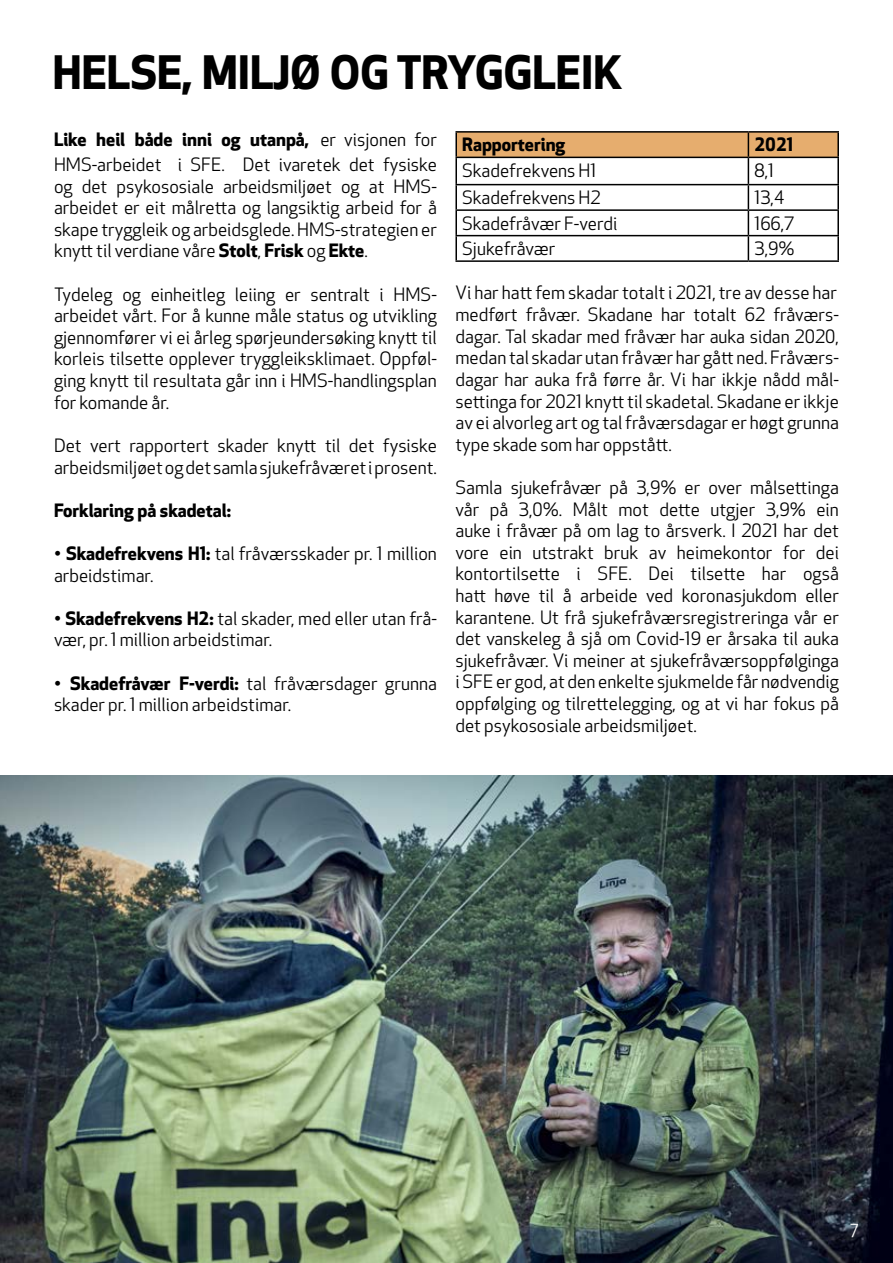
<style>
.page{position:relative;width:893px;height:1263px;background:#fff}
.page>*{position:absolute;margin:0;border:0;box-sizing:border-box;transform-origin:0 0}
.t1{font:700 45px "Apex New";color:#000}
.t2{font:18px/21.6px "Apex New";color:#000}
.t3{font:700 18px "Apex New";color:#000}
.t4{font:18px "Apex New";color:#fff}
.s1{font-weight:700}
</style>
<div class="page">
<img style="left:0;top:775px;width:893px;height:488px">
<hr style="left:455px;top:131px;width:293px;height:2px;background:#000">
<hr style="left:455px;top:133px;width:2px;height:24px;background:#000">
<hr style="left:748px;top:131px;width:91px;height:2px;background:#000">
<hr style="left:837px;top:133px;width:2px;height:24px;background:#000">
<hr style="left:455px;top:157px;width:293px;height:1px;background:#000">
<hr style="left:455px;top:158px;width:2px;height:26px;background:#000">
<hr style="left:748px;top:157px;width:91px;height:1px;background:#000">
<hr style="left:837px;top:158px;width:2px;height:26px;background:#000">
<hr style="left:455px;top:184px;width:293px;height:1px;background:#000">
<hr style="left:455px;top:185px;width:2px;height:24px;background:#000">
<hr style="left:748px;top:184px;width:91px;height:1px;background:#000">
<hr style="left:837px;top:185px;width:2px;height:24px;background:#000">
<hr style="left:455px;top:209px;width:293px;height:2px;background:#000">
<hr style="left:455px;top:211px;width:2px;height:24px;background:#000">
<hr style="left:748px;top:209px;width:91px;height:2px;background:#000">
<hr style="left:837px;top:211px;width:2px;height:24px;background:#000">
<hr style="left:455px;top:235px;width:293px;height:1px;background:#000">
<hr style="left:455px;top:236px;width:2px;height:24px;background:#000">
<hr style="left:748px;top:235px;width:91px;height:1px;background:#000">
<svg style="left:456px;top:132px;width:382px;height:128px"></svg>
<hr style="left:837px;top:236px;width:2px;height:24px;background:#000">
<hr style="left:455px;top:260px;width:293px;height:2px;background:#000">
<hr style="left:748px;top:260px;width:91px;height:2px;background:#000">
<h1 class="t1" style="left:53px;top:40px;width:566px">Helse, miljø og tryggleik</h1>
<p class="t2" style="left:54px;top:127px;width:384px;line-height:25.2px"><span class="s1">Like heil både inni og utanpå,</span> er visjonen for<br>HMS-arbeidet i SFE. Det ivaretek det fysiske</p>
<p class="t2" style="left:54px;top:175px;width:384px;text-align:justify">og det psykososiale arbeidsmiljøet og at HMS&shy;arbeidet er eit målretta og langsiktig arbeid for å skape tryggleik og arbeidsglede. HMS-strategien er knytt til verdiane våre <span class="s1">Stolt</span>, <span class="s1">Frisk</span> og <span class="s1">Ekte</span>.</p>
<p class="t2" style="left:54px;top:283px;width:384px;text-align:justify">Tydeleg og einheitleg leiing er sentralt i HMS&shy;arbeidet vårt. For å kunne måle status og utvikling gjennomfører vi ei årleg spørjeundersøking knytt til korleis tilsette opplever tryggleiksklimaet. Oppføl&shy;ging knytt til resultata går inn i HMS-handlingsplan for komande år.</p>
<p class="t2" style="left:54px;top:435px;width:384px">Det vert rapportert skader knytt til det fysiske arbeidsmiljøet og det samla sjukefråværet i prosent.</p>
<p class="t3" style="left:54px;top:497px;width:179px">Forklaring på skadetal:</p>
<p class="t2" style="left:54px;top:543px;width:384px"><span class="s1">• Skadefrekvens H1:</span> tal fråværsskader pr. 1 million arbeidstimar.</p>
<p class="t2" style="left:54px;top:607px;width:384px"><span class="s1">• Skadefrekvens H2:</span> tal skader, med eller utan frå&shy;vær, pr. 1 million arbeidstimar.</p>
<p class="t2" style="left:54px;top:672px;width:384px"><span class="s1">• Skadefråvær F-verdi:</span> tal fråværsdager grunna skader pr. 1 million arbeidstimar.</p>
<p class="t3" style="left:462px;top:132px;width:105px">Rapportering</p>
<p class="t3" style="left:754px;top:132px;width:40px">2021</p>
<p class="t2" style="left:462px;top:160px;width:136px">Skadefrekvens H1</p>
<p class="t2" style="left:754px;top:160px;width:21px">8,1</p>
<p class="t2" style="left:462px;top:187px;width:140px">Skadefrekvens H2</p>
<p class="t2" style="left:754px;top:187px;width:31px">13,4</p>
<p class="t2" style="left:462px;top:212px;width:157px">Skadefråvær F-verdi</p>
<p class="t2" style="left:754px;top:212px;width:42px">166,7</p>
<p class="t2" style="left:462px;top:238px;width:95px">Sjukefråvær</p>
<p class="t2" style="left:754px;top:238px;width:42px">3,9%</p>
<p class="t2" style="left:455px;top:282px;width:385px;text-align:justify">Vi har hatt fem skadar totalt i 2021, tre av desse har medført fråvær. Skadane har totalt 62 fråværs&shy;dagar. Tal skadar med fråvær har auka sidan 2020, medan tal skadar utan fråvær har gått ned. Fråværs&shy;dagar har auka frå førre år. Vi har ikkje nådd mål&shy;settinga for 2021 knytt til skadetal. Skadane er ikkje av ei alvorleg art og tal fråværsdagar er høgt grunna type skade som har oppstått.</p>
<p class="t2" style="left:455px;top:477px;width:385px;text-align:justify">Samla sjukefråvær på 3,9% er over målsettinga vår på 3,0%. Målt mot dette utgjer 3,9% ein auke i fråvær på om lag to årsverk. I 2021 har det vore ein utstrakt bruk av heimekontor for dei kontortilsette i SFE. Dei tilsette har også hatt høve til å arbeide ved koronasjukdom eller karantene. Ut frå sjukefråværsregistreringa vår er det vanskeleg å sjå om Covid-19 er årsaka til auka sjukefråvær. Vi meiner at sjukefråværsoppfølginga i SFE er god, at den enkelte sjukmelde får nødvendig oppfølging og tilrettelegging, og at vi har fokus på det psykososiale arbeidsmiljøet.</p>
<p class="t4" style="left:850px;top:1217px;width:9px">7</p>
</div>
